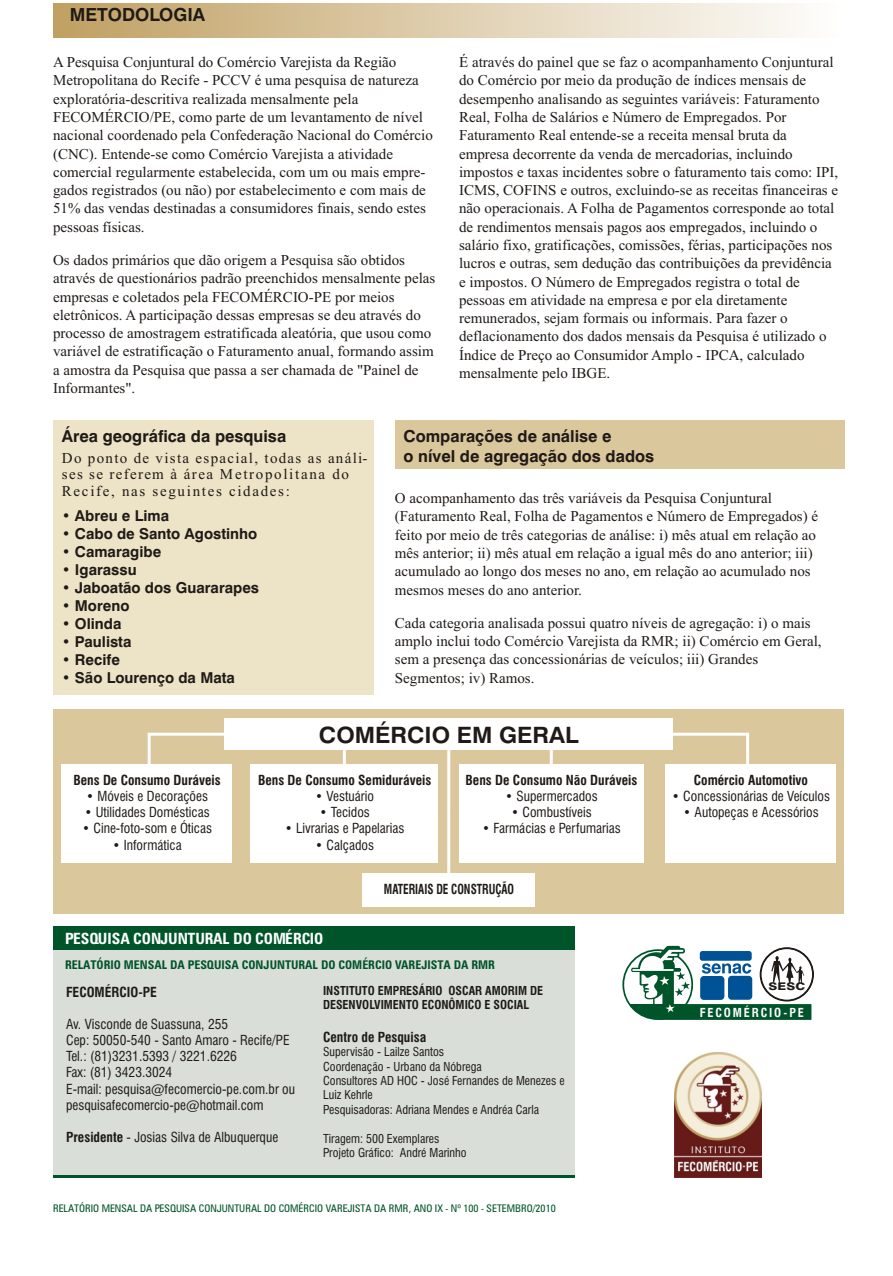
<style>
.page{position:relative;width:893px;height:1276px;background:#fff}
.page>*{position:absolute;margin:0;border:0;box-sizing:border-box;transform-origin:0 0}
.t1{font:700 22.5px "Swiss 721 BT";color:#1f1a17;scale:1.04 1}
.t2{font:700 18px "Swiss 721 BT";color:#1f1a17}
.t3{font:700 16.5px/19.8px "Swiss 721 BT";color:#1f1a17}
.t4{font:700 condensed 15.45px "Zurich BT";color:#fff}
.t5{font:15px/18.3px "Times New Roman";color:#1f1a17}
.t6{font:700 15px "Swiss 721 BT";color:#1f1a17}
.t7{font:15px/16.6px "Times New Roman";letter-spacing:.1em;color:#1f1a17}
.t8{font:condensed 13.5px/16.2px "Swiss 721 BT";color:#1f1a17}
.t9{font:700 condensed 13.5px "Swiss 721 BT";color:#1f1a17}
.t10{font:700 condensed 13.5px "Swiss 721 BT";color:#1f1a17;scale:.83 1}
.t11{font:700 condensed 12.15px "Swiss 721 BT";letter-spacing:.155em;color:#fff}
.t12{font:condensed 12px/14.4px "Swiss 721 BT";color:#1f1a17}
.t13{font:700 condensed 12px/14.4px "Swiss 721 BT";color:#1f1a17}
.t14{font:700 condensed 12px "Zurich BT";color:#005429}
.t15{font:800 10.65px "Swiss 721 BT";color:#1f1a17;scale:1.23 1}
.t16{font:condensed 10.5px "Zurich BT";color:#005429}
.s1{font-weight:700}
</style>
<div class="page">
<div style="left:53px;top:3px;width:787px;height:35px;background:linear-gradient(to right,#c0a062,#fefefd)"></div>
<div style="left:53px;top:420px;width:321px;height:275px;background:#ede3c7"></div>
<div style="left:395px;top:420px;width:449px;height:49px;background:#dbc79c"></div>
<div style="left:53px;top:709px;width:791px;height:205px;background:#dbc79c"></div>
<div style="left:225px;top:718px;width:448px;height:32px;background:#fff"></div>
<div style="left:363px;top:873px;width:172px;height:33px;background:#fff"></div>
<div style="left:62px;top:764px;width:170px;height:98px;background:#fff"></div>
<div style="left:666px;top:764px;width:170px;height:98px;background:#fff"></div>
<div style="left:251px;top:764px;width:187px;height:98px;background:#fff"></div>
<div style="left:459px;top:764px;width:185px;height:98px;background:#fff"></div>
<svg style="left:147px;top:731px;width:78px;height:33px"></svg>
<hr style="left:343px;top:746px;width:3px;height:21px;background:#fff">
<hr style="left:447px;top:746px;width:3px;height:129px;background:#fff">
<hr style="left:550px;top:746px;width:3px;height:21px;background:#fff">
<svg style="left:673px;top:732px;width:77px;height:32px"></svg>
<svg style="left:622px;top:946px;width:192px;height:74px"></svg>
<div style="left:53px;top:945px;width:521px;height:232px;background:#d9ded9"></div>
<div style="left:53px;top:926px;width:521px;height:23px;background:#005429"></div>
<hr style="left:53px;top:1174px;width:521px;height:3px;background:#005429">
<img style="left:674px;top:1052px;width:88px;height:125px">
<p class="t2" style="left:70px;top:7px;width:137px">METODOLOGIA</p>
<p class="t5" style="left:53px;top:54px;width:381px">A Pesquisa Conjuntural do Comércio Varejista da Região Metropolitana do Recife - PCCV é uma pesquisa de natureza exploratória-descritiva realizada mensalmente pela FECOMÉRCIO/PE, como parte de um levantamento de nível nacional coordenado pela Confederação Nacional do Comércio (CNC). Entende-se como Comércio Varejista a atividade comercial regularmente estabelecida, com um ou mais empre&shy;gados registrados (ou não) por estabelecimento e com mais de 51% das vendas destinadas a consumidores finais, sendo estes pessoas físicas.</p>
<p class="t5" style="left:53px;top:252px;width:384px">Os dados primários que dão origem a Pesquisa são obtidos através de questionários padrão preenchidos mensalmente pelas empresas e coletados pela FECOMÉRCIO-PE por meios eletrônicos. A participação dessas empresas se deu através do processo de amostragem estratificada aleatória, que usou como variável de estratificação o Faturamento anual, formando assim a amostra da Pesquisa que passa a ser chamada de "Painel de Informantes".</p>
<p class="t5" style="left:459px;top:54px;width:381px">É através do painel que se faz o acompanhamento Conjuntural do Comércio por meio da produção de índices mensais de desempenho analisando as seguintes variáveis: Faturamento Real, Folha de Salários e Número de Empregados. Por Faturamento Real entende-se a receita mensal bruta da empresa decorrente da venda de mercadorias, incluindo impostos e taxas incidentes sobre o faturamento tais como: IPI, ICMS, COFINS e outros, excluindo-se as receitas financeiras e não operacionais. A Folha de Pagamentos corresponde ao total de rendimentos mensais pagos aos empregados, incluindo o salário fixo, gratificações, comissões, férias, participações nos lucros e outras, sem dedução das contribuições da previdência e impostos. O Número de Empregados registra o total de pessoas em atividade na empresa e por ela diretamente remunerados, sejam formais ou informais. Para fazer o deflacionamento dos dados mensais da Pesquisa é utilizado o Índice de Preço ao Consumidor Amplo - IPCA, calculado mensalmente pelo IBGE.</p>
<p class="t3" style="left:62px;top:428px;width:226px">Área geográfica da pesquisa</p>
<p class="t3" style="left:404px;top:428px;width:252px">Comparações de análise e<br>o nível de agregação dos dados</p>
<p class="t7" style="left:62px;top:451px;width:307px">Do ponto de vista espacial, todas as análi&shy;ses se referem à área Metropolitana do<br>Recife, nas seguintes cidades:</p>
<p class="t6" style="left:62px;top:510px;width:109px">• Abreu e Lima</p>
<p class="t6" style="left:62px;top:528px;width:197px">• Cabo de Santo Agostinho</p>
<p class="t6" style="left:62px;top:546px;width:101px">• Camaragibe</p>
<p class="t6" style="left:62px;top:564px;width:76px">• Igarassu</p>
<p class="t6" style="left:62px;top:582px;width:199px">• Jaboatão dos Guararapes</p>
<p class="t6" style="left:62px;top:600px;width:69px">• Moreno</p>
<p class="t6" style="left:62px;top:618px;width:61px">• Olinda</p>
<p class="t6" style="left:62px;top:636px;width:71px">• Paulista</p>
<p class="t6" style="left:62px;top:654px;width:60px">• Recife</p>
<p class="t6" style="left:62px;top:672px;width:175px">• São Lourenço da Mata</p>
<h1 class="t1" style="left:319px;top:726px;width:251px">COMÉRCIO EM GERAL</h1>
<p class="t5" style="left:395px;top:490px;width:425px">O acompanhamento das três variáveis da Pesquisa Conjuntural (Faturamento Real, Folha de Pagamentos e Número de Empregados) é feito por meio de três categorias de análise: i) mês atual em relação ao mês anterior; ii) mês atual em relação a igual mês do ano anterior; iii) acumulado ao longo dos meses no ano, em relação ao acumulado nos mesmos meses do ano anterior.</p>
<p class="t5" style="left:395px;top:615px;width:428px">Cada categoria analisada possui quatro níveis de agregação: i) o mais amplo inclui todo Comércio Varejista da RMR; ii) Comércio em Geral, sem a presença das concessionárias de veículos; iii) Grandes Segmentos; iv) Ramos.</p>
<p class="t9" style="left:73px;top:774px;width:149px">Bens De Consumo Duráveis</p>
<p class="t8" style="left:86px;top:789px;width:123px">• Móveis e Decorações</p>
<p class="t8" style="left:84px;top:805px;width:127px">• Utilidades Domésticas</p>
<p class="t8" style="left:82px;top:822px;width:132px">• Cine-foto-som e Óticas</p>
<p class="t8" style="left:112px;top:838px;width:71px">• Informática</p>
<p class="t9" style="left:258px;top:774px;width:175px">Bens De Consumo Semiduráveis</p>
<p class="t8" style="left:315px;top:789px;width:60px">• Vestuário</p>
<p class="t8" style="left:319px;top:805px;width:52px">• Tecidos</p>
<p class="t8" style="left:285px;top:822px;width:121px">• Livrarias e Papelarias</p>
<p class="t8" style="left:315px;top:838px;width:60px">• Calçados</p>
<p class="t9" style="left:466px;top:774px;width:173px">Bens De Consumo Não Duráveis</p>
<p class="t8" style="left:505px;top:789px;width:94px">• Supermercados</p>
<p class="t8" style="left:511px;top:805px;width:82px">• Combustíveis</p>
<p class="t8" style="left:482px;top:822px;width:140px">• Farmácias e Perfumarias</p>
<p class="t10" style="left:384px;top:884px;width:159px">MATERIAIS DE CONSTRUÇÃO</p>
<p class="t4" style="left:65px;top:932px;width:260px">PESQUISA CONJUNTURAL DO COMÉRCIO</p>
<p class="t9" style="left:66px;top:986px;width:92px">FECOMÉRCIO-PE</p>
<p class="t8" style="left:66px;top:1017px;width:231px">Av. Visconde de Suassuna, 255<br>Cep: 50050-540 - Santo Amaro - Recife/PE Tel.: (81)3231.5393 / 3221.6226<br>Fax: (81) 3423.3024<br>E-mail: pesquisa@fecomercio-pe.com.br ou pesquisafecomercio-pe@hotmail.com</p>
<p class="t8" style="left:66px;top:1130px;width:214px"><span class="s1">Presidente</span> - Josias Silva de Albuquerque</p>
<p class="t14" style="left:65px;top:960px;width:431px">RELATÓRIO MENSAL DA PESQUISA CONJUNTURAL DO COMÉRCIO VAREJISTA DA RMR</p>
<p class="t13" style="left:323px;top:984px;width:222px">INSTITUTO EMPRESÁRIO OSCAR AMORIM DE<br>DESENVOLVIMENTO ECONÔMICO E SOCIAL</p>
<p class="t9" style="left:323px;top:1031px;width:105px">Centro de Pesquisa</p>
<p class="t12" style="left:323px;top:1046px;width:243px">Supervisão - Lailze Santos<br>Coordenação - Urbano da Nóbrega<br>Consultores AD HOC - José Fernandes de Menezes e<br>Luiz Kehrle<br>Pesquisadoras: Adriana Mendes e Andréa Carla</p>
<p class="t12" style="left:323px;top:1132px;width:145px">Tiragem: 500 Exemplares<br>Projeto Gráfico: André Marinho</p>
<p class="t16" style="left:53px;top:1204px;width:504px">RELATÓRIO MENSAL DA PESQUISA CONJUNTURAL DO COMÉRCIO VAREJISTA DA RMR, ANO IX - Nº 100 - SETEMBRO/2010</p>
<p class="t9" style="left:694px;top:774px;width:116px">Comércio Automotivo</p>
<p class="t8" style="left:672px;top:789px;width:160px">• Concessionárias de Veículos</p>
<p class="t8" style="left:683px;top:805px;width:137px">• Autopeças e Acessórios</p>
<p class="t15" style="left:768px;top:981px;width:31px">SESC</p>
<p class="t11" style="left:700px;top:1007px;width:105px">FECOMÉRCIO-PE</p>
</div>
